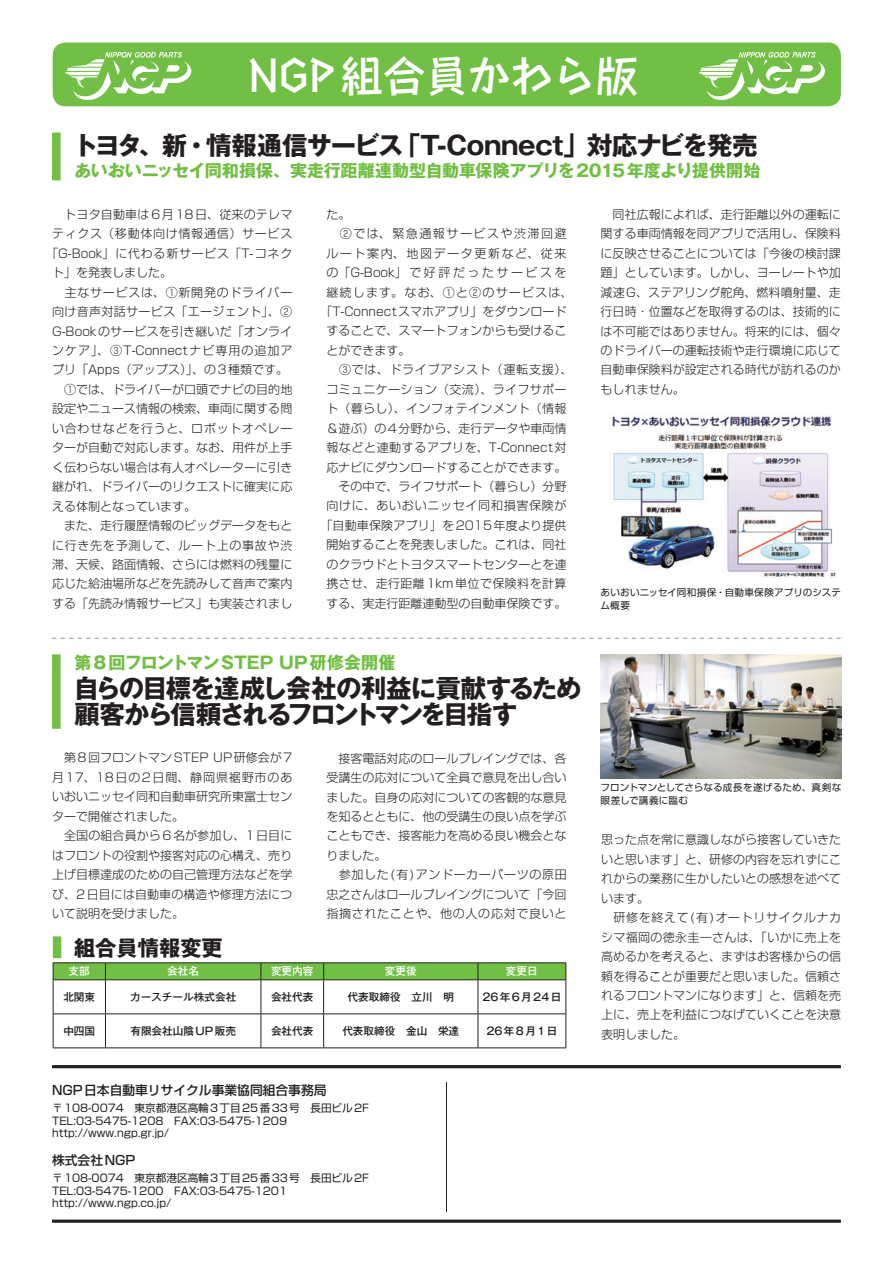
<style>
.page{position:relative;width:893px;height:1263px;background:#fff}
.page>*{position:absolute;margin:0;border:0;box-sizing:border-box;transform-origin:0 0}
.t1{font:500 42.45px "Take Std";color:#fff}
.t2{font:700 25.5px/25.5px "Gothic MB101 Pro";letter-spacing:-.065em;color:#231f20}
.t3{font:700 25.5px "Gothic MB101 Pro";letter-spacing:-.02em;color:#231f20}
.t4{font:700 25.5px "Gothic MB101 Pro";letter-spacing:-.045em;color:#231f20}
.t5{font:700 21.3px "Gothic MB101 Pro";color:#231f20}
.t6{font:700 16.95px "Gothic MB101 Pro";letter-spacing:-.01em;color:#71bf44}
.t7{font:500 12.75px "Shin Go Pro";color:#231f20}
.t8{font:300 12px/19.5px "Shin Go Pro";color:#231f20}
.t9{font:300 12px "Shin Go Pro";letter-spacing:.06em;color:#231f20}
.t10{font:300 12px "Shin Go Pro";letter-spacing:.03em;color:#231f20}
.t11{font:300 12px "Shin Go Pro";letter-spacing:.08em;color:#231f20}
.t12{font:300 12px "Shin Go Pro";letter-spacing:.045em;color:#231f20}
.t13{font:300 12px "Shin Go Pro";letter-spacing:.21em;color:#231f20}
.t14{font:300 12px "Shin Go Pro";letter-spacing:.035em;color:#231f20}
.t15{font:300 12px "Shin Go Pro";letter-spacing:.1em;color:#231f20}
.t16{font:300 12px "Shin Go Pro";letter-spacing:.125em;color:#231f20}
.t17{font:300 12px "Shin Go Pro";letter-spacing:.135em;color:#231f20}
.t18{font:10.65px/12.8px "Shin Go Pro";color:#231f20}
.t19{font:500 10.65px "Gothic MB101 Pro";color:#231f20}
.t20{font:500 10.65px "Gothic MB101 Pro";color:#fff}
.t21{font:500 10.65px "Gothic MB101 Pro";letter-spacing:.125em;color:#231f20}
.t22{font:9.6px/12.8px "Shin Go Pro";letter-spacing:.015em;color:#231f20}
</style>
<div class="page">
<svg style="left:52px;top:1219px;width:789px;height:4px;background:#4f4b4c"></svg>
<div style="left:53px;top:43px;width:788px;height:63px;background:#71bf44;border-radius:13px"></div>
<svg style="left:65px;top:52px;width:126px;height:48px"></svg>
<svg style="left:699px;top:52px;width:126px;height:48px"></svg>
<hr style="left:52px;top:1065px;width:789px;height:3px;background:#231f20">
<hr style="left:446px;top:1082px;width:1px;height:130px;background:#231f20">
<div style="left:52px;top:133px;width:9px;height:47px;background:#71bf44"></div>
<svg style="left:52px;top:638px;width:789px;height:1px"></svg>
<div style="left:52px;top:654px;width:9px;height:75px;background:#71bf44"></div>
<img style="left:601px;top:654px;width:240px;height:124px">
<div style="left:53px;top:936px;width:8px;height:22px;background:#71bf44"></div>
<hr style="left:53px;top:962px;width:52px;height:1px;background:#231f20">
<hr style="left:105px;top:962px;width:156px;height:1px;background:#231f20">
<hr style="left:261px;top:962px;width:63px;height:1px;background:#231f20">
<hr style="left:324px;top:962px;width:154px;height:1px;background:#231f20">
<hr style="left:478px;top:962px;width:88px;height:1px;background:#231f20">
<svg style="left:53px;top:963px;width:514px;height:17px;background:#6eb942"></svg>
<hr style="left:53px;top:979px;width:52px;height:1px;background:#231f20">
<hr style="left:53px;top:980px;width:1px;height:33px;background:#231f20">
<hr style="left:105px;top:979px;width:156px;height:1px;background:#231f20">
<hr style="left:105px;top:980px;width:1px;height:33px;background:#231f20">
<hr style="left:261px;top:979px;width:63px;height:1px;background:#231f20">
<hr style="left:261px;top:980px;width:1px;height:33px;background:#231f20">
<hr style="left:324px;top:979px;width:154px;height:1px;background:#231f20">
<hr style="left:323px;top:980px;width:1px;height:33px;background:#231f20">
<hr style="left:478px;top:979px;width:88px;height:1px;background:#231f20">
<hr style="left:478px;top:980px;width:1px;height:33px;background:#231f20">
<hr style="left:566px;top:980px;width:1px;height:33px;background:#231f20">
<hr style="left:53px;top:1013px;width:52px;height:1px;background:#231f20">
<hr style="left:53px;top:1014px;width:1px;height:33px;background:#231f20">
<hr style="left:105px;top:1013px;width:156px;height:1px;background:#231f20">
<hr style="left:105px;top:1014px;width:1px;height:33px;background:#231f20">
<hr style="left:261px;top:1013px;width:63px;height:1px;background:#231f20">
<hr style="left:261px;top:1014px;width:1px;height:33px;background:#231f20">
<hr style="left:324px;top:1013px;width:154px;height:1px;background:#231f20">
<hr style="left:323px;top:1014px;width:1px;height:33px;background:#231f20">
<hr style="left:478px;top:1013px;width:88px;height:1px;background:#231f20">
<hr style="left:478px;top:1014px;width:1px;height:33px;background:#231f20">
<hr style="left:566px;top:1014px;width:1px;height:33px;background:#231f20">
<hr style="left:53px;top:1047px;width:52px;height:1px;background:#231f20">
<hr style="left:105px;top:1047px;width:156px;height:1px;background:#231f20">
<hr style="left:261px;top:1047px;width:63px;height:1px;background:#231f20">
<hr style="left:324px;top:1047px;width:154px;height:1px;background:#231f20">
<hr style="left:478px;top:1047px;width:88px;height:1px;background:#231f20">
<img style="left:612px;top:416px;width:224px;height:161px">
<h1 class="t1" style="left:249px;top:42px;width:390px">NGP組合員かわら版</h1>
<h2 class="t4" style="left:73px;top:124px;width:332px">トヨタ、新・情報通信サービス</h2>
<h3 class="t6" style="left:74px;top:157px;width:687px">あいおいニッセイ同和損保、実走行距離連動型自動車保険アプリを2015年度より提供開始</h3>
<h2 class="t3" style="left:395px;top:124px;width:364px">「T-Connect」対応ナビを発売</h2>
<p class="t8" style="left:52px;top:203px;width:242px">　トヨタ自動車は６月18日、従来のテレマ</p>
<p class="t9" style="left:52px;top:224px;width:242px">ティクス（移動体向け情報通信）サービス</p>
<p class="t9" style="left:46px;top:243px;width:248px">「G-Book」に代わる新サービス「T-コネク</p>
<p class="t8" style="left:52px;top:261px;width:122px">ト」を発表しました。</p>
<p class="t9" style="left:52px;top:282px;width:242px">　主なサービスは、①新開発のドライバー</p>
<p class="t10" style="left:52px;top:302px;width:242px">向け音声対話サービス「エージェント、「 2</p>
<p class="t8" style="left:52px;top:320px;width:242px">G-Bookのサービスを引き継いだ「オンライ</p>
<p class="t11" style="left:52px;top:341px;width:242px">ンケア」、 ③T-Connectナビ専用の追加ア</p>
<p class="t8" style="left:52px;top:359px;width:238px">プリ「Apps（アップス）」、の3種類です。</p>
<p class="t8" style="left:52px;top:378px;width:242px">　①では、ドライバーが口頭でナビの目的地</p>
<p class="t8" style="left:52px;top:398px;width:242px">設定やニュース情報の検索、車両に関する問</p>
<p class="t9" style="left:52px;top:418px;width:242px">い合わせなどを行うと、ロボットオペレー</p>
<p class="t8" style="left:52px;top:436px;width:242px">ターが自動で対応します。なお、用件が上手</p>
<p class="t8" style="left:52px;top:456px;width:242px">く伝わらない場合は有人オペレーターに引き</p>
<p class="t8" style="left:52px;top:475px;width:242px">継がれ、ドライバーのリクエストに確実に応</p>
<p class="t8" style="left:52px;top:495px;width:146px">える体制となっています。</p>
<p class="t8" style="left:52px;top:514px;width:242px">　また、走行履歴情報のビッグデータをもと</p>
<p class="t9" style="left:52px;top:535px;width:242px">に行き先を予測して、ルート上の事故や渋</p>
<p class="t8" style="left:52px;top:553px;width:242px">滞、天候、路面情報、さらには燃料の残量に</p>
<p class="t8" style="left:52px;top:573px;width:242px">応じた給油場所などを先読みして音声で案内</p>
<p class="t8" style="left:52px;top:592px;width:242px">する「先読み情報サービス」も実装されまし</p>
<p class="t8" style="left:326px;top:203px;width:26px">た。</p>
<p class="t16" style="left:326px;top:224px;width:242px">　②では、緊急通報サービスや渋滞回避</p>
<p class="t17" style="left:326px;top:243px;width:242px">ルート案内、地図データ更新など、従来</p>
<p class="t13" style="left:326px;top:263px;width:242px">の「G-Book」で好評だったサービスを</p>
<p class="t15" style="left:326px;top:282px;width:248px">継続します。なお、①と②のサービスは、</p>
<p class="t8" style="left:320px;top:300px;width:248px">「T-Connectスマホアプリ」をダウンロード</p>
<p class="t8" style="left:326px;top:320px;width:242px">することで、スマートフォンからも受けるこ</p>
<p class="t8" style="left:326px;top:339px;width:86px">とができます。</p>
<p class="t9" style="left:326px;top:360px;width:248px">　③では、ドライブアシスト（運転支援、(</p>
<p class="t10" style="left:326px;top:379px;width:242px">コミュニケーション（交流）、ライフサポー</p>
<p class="t10" style="left:326px;top:399px;width:242px">ト（暮らし）、インフォテインメント（情報</p>
<p class="t8" style="left:326px;top:417px;width:242px">＆遊ぶ）の4分野から、走行データや車両情</p>
<p class="t12" style="left:326px;top:438px;width:242px">報などと連動するアプリを、T-Connect対</p>
<p class="t8" style="left:326px;top:456px;width:242px">応ナビにダウンロードすることができます。</p>
<p class="t8" style="left:326px;top:475px;width:242px">　その中で、ライフサポート（暮らし）分野</p>
<p class="t9" style="left:326px;top:496px;width:242px">向けに、あいおいニッセイ同和損害保険が</p>
<p class="t8" style="left:320px;top:514px;width:248px">「自動車保険アプリ」を2015年度より提供</p>
<p class="t8" style="left:326px;top:534px;width:242px">開始することを発表しました。これは、同社</p>
<p class="t8" style="left:326px;top:553px;width:242px">のクラウドとトヨタスマートセンターとを連</p>
<p class="t14" style="left:326px;top:574px;width:242px">携させ、走行距離1km単位で保険料を計算</p>
<p class="t8" style="left:326px;top:592px;width:242px">する、実走行距離連動型の自動車保険です。</p>
<h3 class="t6" style="left:74px;top:649px;width:323px">第8回フロントマン STEP UP研修会開催</h3>
<h2 class="t2" style="left:74px;top:672px;width:509px">自らの目標を達成し会社の利益に貢献するため顧客から信頼されるフロントマンを目指す</h2>
<p class="t8" style="left:52px;top:747px;width:242px">　第8回フロントマンSTEP UP研修会が7月17、18日の2日間、静岡県裾野市のあいおいニッセイ同和自動車研究所東富士センターで開催されました。<br>　全国の組合員から6名が参加し、1日目にはフロントの役割や接客対応の心構え、売り上げ目標達成のための自己管理方法などを学び、2日目には自動車の構造や修理方法について説明を受けました。</p>
<p class="t8" style="left:326px;top:747px;width:242px">　接客電話対応のロールプレイングでは、各受講生の応対について全員で意見を出し合いました。自身の応対についての客観的な意見を知るとともに、他の受講生の良い点を学ぶこともでき、接客能力を高める良い機会となりました。<br>　参加した 有( )アンドーカーパーツの原田忠之さんはロールプレイングについて「今回指摘されたことや、他の人の応対で良いと</p>
<h3 class="t5" style="left:74px;top:930px;width:150px">組合員情報変更</h3>
<p class="t20" style="left:69px;top:962px;width:23px">支部</p>
<p class="t20" style="left:167px;top:962px;width:33px">会社名</p>
<p class="t20" style="left:271px;top:962px;width:44px">変更内容</p>
<p class="t20" style="left:385px;top:962px;width:33px">変更後</p>
<p class="t20" style="left:506px;top:962px;width:33px">変更日</p>
<p class="t19" style="left:63px;top:988px;width:33px">北関東</p>
<p class="t19" style="left:130px;top:988px;width:108px">カースチール株式会社</p>
<p class="t19" style="left:271px;top:988px;width:44px">会社代表</p>
<p class="t19" style="left:348px;top:988px;width:108px">代表取締役　立川　明</p>
<p class="t21" style="left:482px;top:988px;width:80px">26年6月24日</p>
<p class="t19" style="left:63px;top:1022px;width:33px">中四国</p>
<p class="t19" style="left:130px;top:1022px;width:107px">有限会社山陰UP販売</p>
<p class="t19" style="left:271px;top:1022px;width:44px">会社代表</p>
<p class="t19" style="left:342px;top:1022px;width:118px">代表取締役　金山　栄達</p>
<p class="t21" style="left:486px;top:1022px;width:72px">26年8月1日</p>
<p class="t7" style="left:52px;top:1079px;width:276px">NGP日本自動車リサイクル事業協同組合事務局</p>
<p class="t18" style="left:52px;top:1100px;width:318px">〒108-0074　東京都港区高輪3丁目25番33号　長田ビル2F<br>TEL:03-5475-1208　FAX:03-5475-1209 http://www.ngp.gr j p. /</p>
<p class="t7" style="left:52px;top:1149px;width:85px">株式会社NGP</p>
<p class="t18" style="left:52px;top:1170px;width:318px">〒108-0074　東京都港区高輪3丁目25番33号　長田ビル2F<br>TEL:03-5475-1200　FAX:03-5475-1201 http://www.ngp.co j p. /</p>
<p class="t8" style="left:601px;top:203px;width:242px;text-align:justify">　同社広報によれば、走行距離以外の運転に関する車両情報を同アプリで活用し、保険料に反映させることについては「今後の検討課題」としています。しかし、ヨーレートや加減速G、ステアリング舵角、燃料噴射量、走行日時・位置などを取得するのは、技術的には不可能ではありません。将来的には、個々のドライバーの運転技術や走行環境に応じて自動車保険料が設定される時代が訪れるのかもしれません。</p>
<p class="t22" style="left:601px;top:585px;width:242px">あいおいニッセイ同和損保・自動車保険アプリのシステム概要</p>
<p class="t22" style="left:601px;top:780px;width:242px">フロントマンとしてさらなる成長を遂げるため、真剣な眼差しで講義に臨む</p>
<p class="t8" style="left:601px;top:829px;width:242px">思った点を常に意識しながら接客していきたいと思います」と、研修の内容を忘れずにこれからの業務に生かしたいとの感想を述べています。<br>　研修を終えて 有( )オートリサイクルナカシマ福岡の徳永圭一さんは、「いかに売上を高めるかを考えると、まずはお客様からの信頼を得ることが重要だと思いました。信頼されるフロントマンになります」と、信頼を売上に、売上を利益につなげていくことを決意表明しました。</p>
</div>
